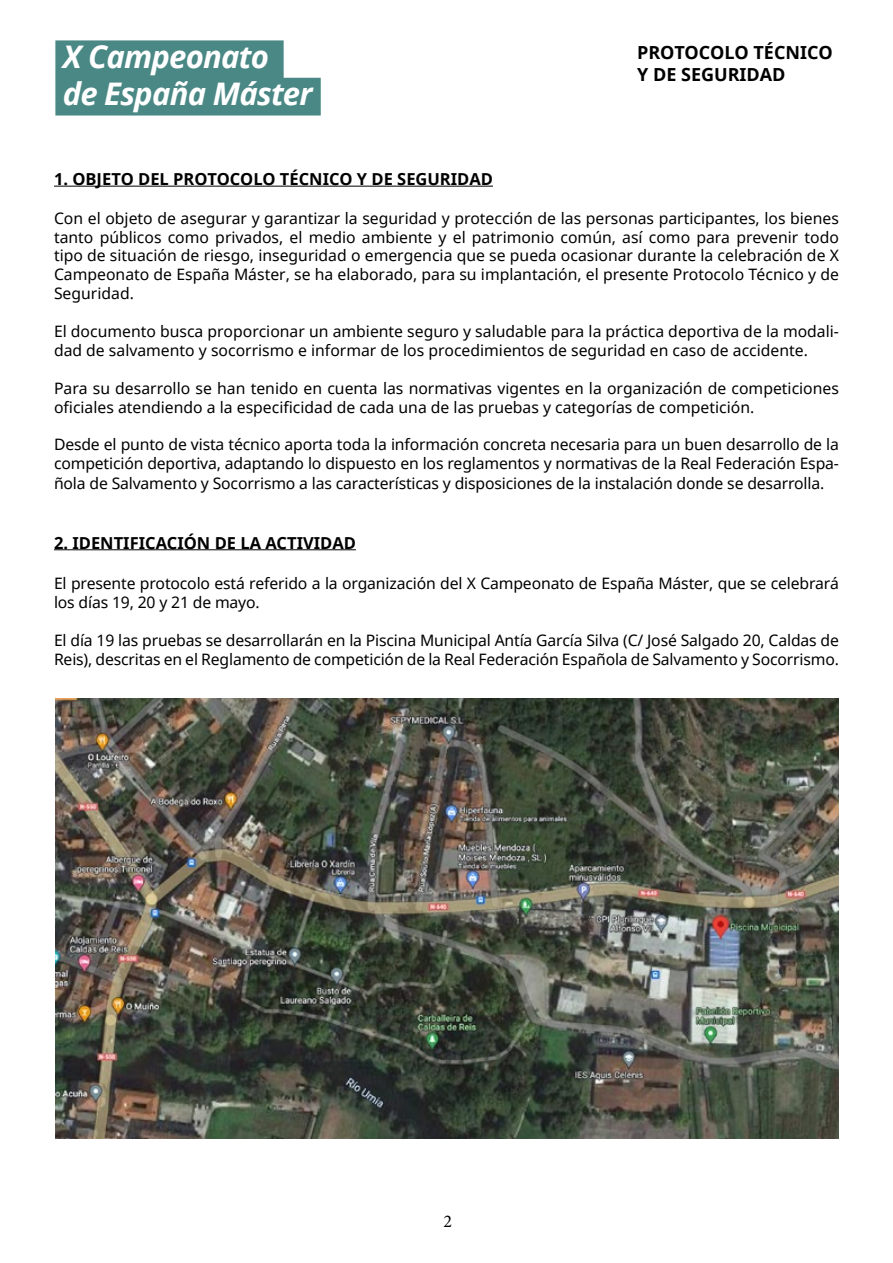
<style>
.page{position:relative;width:893px;height:1263px;background:#fff}
.page>*{position:absolute;margin:0;border:0;box-sizing:border-box;transform-origin:0 0}
.t1{font:italic 700 31.05px/37.3px "Noto Sans";letter-spacing:-.025em;color:#fff}
.t2{font:700 18px/21.6px "Noto Sans";color:#000}
.t3{font:18px "Minion Pro";color:#000}
.t4{font:700 16.5px "Noto Sans";color:#000}
.t5{font:15.75px/18.9px "Noto Sans";color:#000}
.s1{color:#4a8885}
</style>
<div class="page">
<div style="left:55px;top:40px;width:229px;height:38px;background:#4a8885"></div>
<div style="left:55px;top:78px;width:266px;height:38px;background:#4a8885"></div>
<hr style="left:54px;top:186px;width:439px;height:1px;background:#000">
<hr style="left:54px;top:549px;width:302px;height:1px;background:#000">
<img style="left:55px;top:699px;width:784px;height:440px">
<h1 class="t1" style="left:63px;top:37px;width:259px">X Campeonato<span class="s1">.<br></span>de España Máster<span class="s1">.</span></h1>
<p class="t2" style="left:637px;top:41px;width:197px">PROTOCOLO TÉCNICO<br>Y DE SEGURIDAD</p>
<p class="t4" style="left:54px;top:167px;width:440px">1. OBJETO DEL PROTOCOLO TÉCNICO Y DE SEGURIDAD</p>
<p class="t5" style="left:54px;top:208px;width:786px;text-align:justify">Con el objeto de asegurar y garantizar la seguridad y protección de las personas participantes, los bienes tanto públicos como privados, el medio ambiente y el patrimonio común, así como para prevenir todo tipo de situación de riesgo, inseguridad o emergencia que se pueda ocasionar durante la celebración de X Campeonato de España Máster, se ha elaborado, para su implantación, el presente Protocolo Técnico y de Seguridad.</p>
<p class="t5" style="left:54px;top:321px;width:786px">El documento busca proporcionar un ambiente seguro y saludable para la práctica deportiva de la modali&shy;dad de salvamento y socorrismo e informar de los procedimientos de seguridad en caso de accidente.</p>
<p class="t5" style="left:54px;top:378px;width:786px">Para su desarrollo se han tenido en cuenta las normativas vigentes en la organización de competiciones oficiales atendiendo a la especificidad de cada una de las pruebas y categorías de competición.</p>
<p class="t5" style="left:54px;top:435px;width:786px;line-height:19.4px;text-align:justify">Desde el punto de vista técnico aporta toda la información concreta necesaria para un buen desarrollo de la competición deportiva, adaptando lo dispuesto en los reglamentos y normativas de la Real Federación Espa&shy;ñola de Salvamento y Socorrismo a las características y disposiciones de la instalación donde se desarrolla.</p>
<p class="t4" style="left:54px;top:531px;width:303px">2. IDENTIFICACIÓN DE LA ACTIVIDAD</p>
<p class="t5" style="left:54px;top:573px;width:786px">El presente protocolo está referido a la organización del X Campeonato de España Máster, que se celebrará los días 19, 20 y 21 de mayo.</p>
<p class="t5" style="left:54px;top:630px;width:786px">El día 19 las pruebas se desarrollarán en la Piscina Municipal Antía García Silva (C/ José Salgado 20, Caldas de<br>Reis), descritas en el Reglamento de competición de la Real Federación Española de Salvamento y Socorrismo.</p>
<p class="t3" style="left:444px;top:1209px;width:10px">2</p>
</div>
